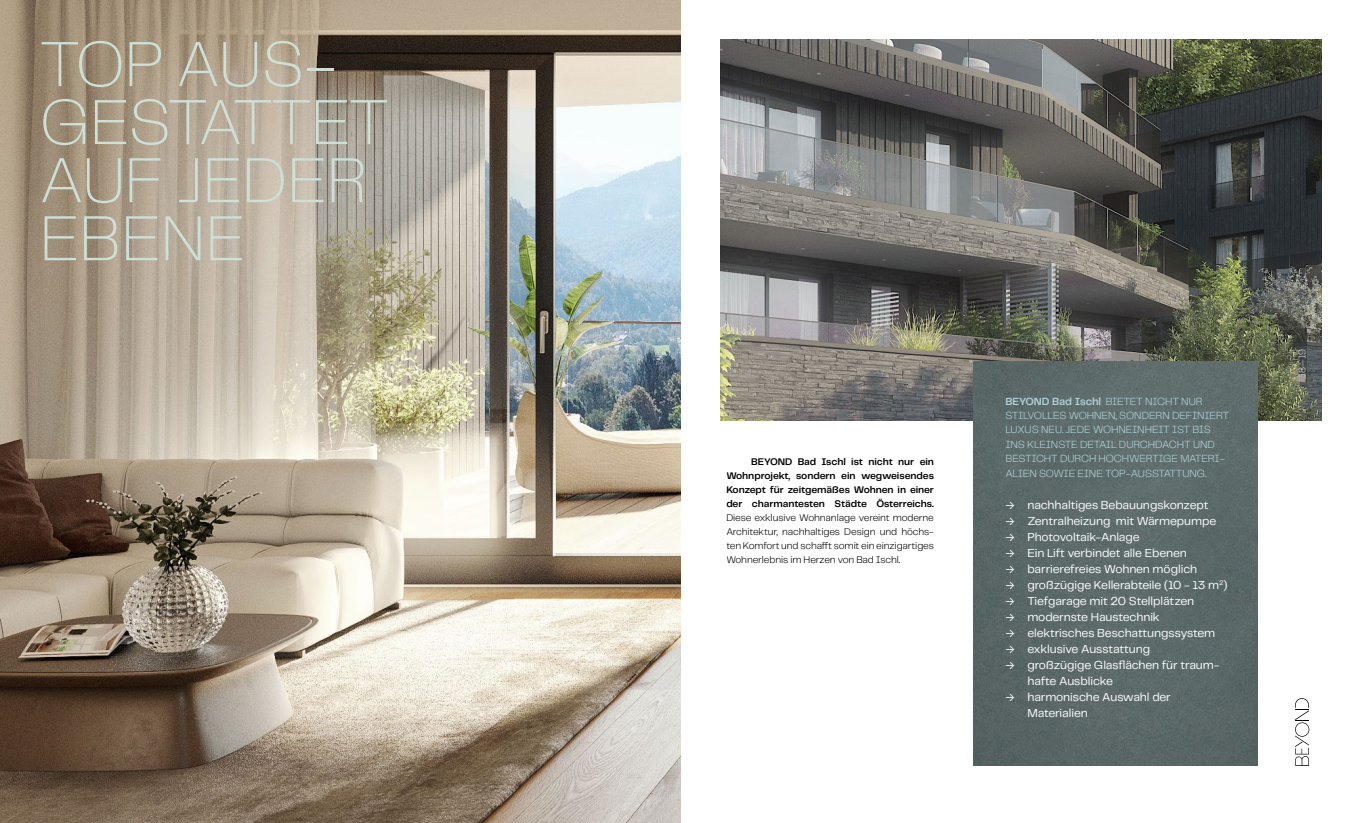
<style>
.page{position:relative;width:1361px;height:823px;background:#fff}
.page>*{position:absolute;margin:0;border:0;box-sizing:border-box;transform-origin:0 0}
.t1{font:200 66px/58px "Telegraf";letter-spacing:-.02em;color:#cedfd7}
.t2{font:12px/16px "Telegraf";letter-spacing:-.01em;color:#fff}
.t3{font:300 10.8px/14.4px "Telegraf";letter-spacing:-.015em;color:#b1d2d7}
.t4{font:300 10px/14px "Telegraf";letter-spacing:-.015em;color:#000;text-align:justify}
.t5{font:600 10px/14px "Telegraf";letter-spacing:-.01em;color:#000;text-align:justify}
.t6{font:200 10px "Telegraf";color:#fff}
.s1{font-weight:600}
</style>
<div class="page">
<img style="left:720px;top:40px;width:601px;height:380px">
<div style="left:973px;top:361px;width:284px;height:404px;background:#5b6969"></div>
<svg style="left:1295px;top:698px;width:14px;height:67px"></svg>
<img style="left:0;top:0;width:680px;height:822px">
<h1 class="t1" style="left:40px;top:33px;width:351px">TOP AUS-<br>GESTATTET<br>AUF JEDER<br>EBENE</h1>
<p class="t5" style="left:726px;top:454px;width:209px;text-indent:25px">BEYOND Bad Ischl ist nicht nur ein Wohnprojekt, sondern ein wegweisendes Konzept für zeitgemäßes Wohnen in einer der charmantesten Städte Österreichs.</p>
<p class="t4" style="left:726px;top:510px;width:209px">Diese exklusive Wohnanlage vereint moderne Architektur, nachhaltiges Design und höchs&shy;ten Komfort und schafft somit ein einzigartiges Wohnerlebnis im Herzen von Bad Ischl.</p>
<p class="t3" style="left:1005px;top:393px;width:225px"><span class="s1">BEYOND Bad Ischl</span> BIETET NICHT NUR STILVOLLES WOHNEN, SONDERN DEFINIERT LUXUS NEU. JEDE WOHNEINHEIT IST BIS INS KLEINSTE DETAIL DURCHDACHT UND BESTICHT DURCH HOCHWERTIGE MATERI-ALIEN SOWIE EINE TOP-AUSSTATTUNG.</p>
<p class="t2" style="left:1005px;top:496px;width:204px">→ nachhaltiges Bebauungskonzept</p>
<p class="t2" style="left:1005px;top:512px;width:212px">→ Zentralheizung mit Wärmepumpe</p>
<p class="t2" style="left:1005px;top:528px;width:136px">→ Photovoltaik-Anlage</p>
<p class="t2" style="left:1005px;top:544px;width:183px">→ Ein Lift verbindet alle Ebenen</p>
<p class="t2" style="left:1005px;top:560px;width:193px">→ barrierefreies Wohnen möglich</p>
<p class="t2" style="left:1005px;top:576px;width:224px">→ großzügige Kellerabteile (10 - 13 m<sup>2</sup>)</p>
<p class="t2" style="left:1005px;top:592px;width:190px">→ Tiefgarage mit 20 Stellplätzen</p>
<p class="t2" style="left:1005px;top:608px;width:156px">→ modernste Haustechnik</p>
<p class="t2" style="left:1005px;top:624px;width:211px">→ elektrisches Beschattungssystem</p>
<p class="t2" style="left:1005px;top:640px;width:146px">→ exklusive Ausstattung</p>
<p class="t2" style="left:1027px;top:656px;width:193px;text-indent:-22px">→ großzügige Glasflächen für traum&shy;hafte Ausblicke</p>
<p class="t2" style="left:1027px;top:688px;width:145px;text-indent:-22px">→ harmonische Auswahl der<br>Materialien</p>
<p class="t6" style="left:1295px;top:377px;width:30px;rotate:-90deg">18—19</p>
</div>
